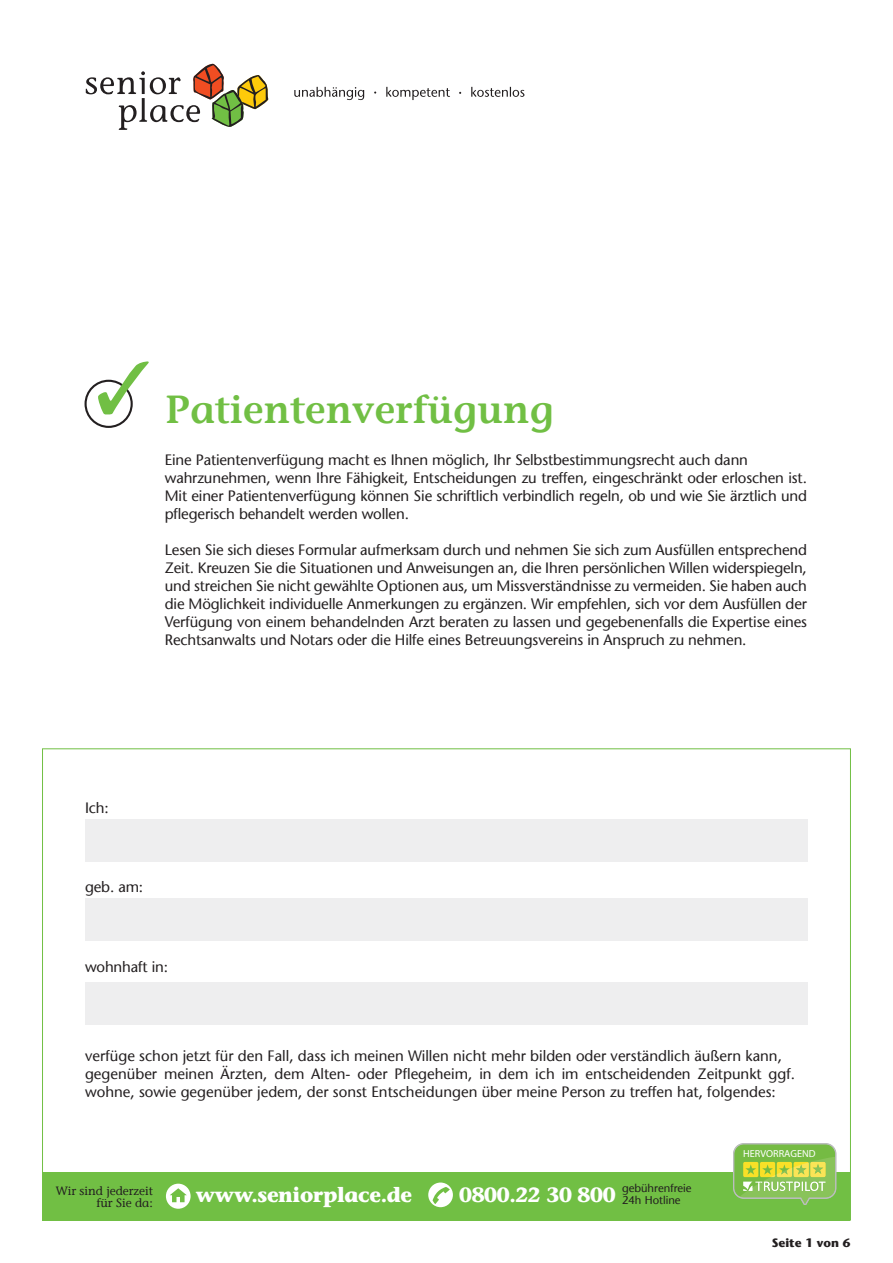
<style>
.page{position:relative;width:893px;height:1263px;background:#fff}
.page>*{position:absolute;margin:0;border:0;box-sizing:border-box;transform-origin:0 0}
.t1{font:600 39px "Stone Informal";color:#71bf44}
.t2{font:700 20.55px "Stone Informal";letter-spacing:-.02em;color:#fff}
.t3{font:15px/18px "Stone Sans";letter-spacing:-.01em;color:#231f20}
.t4{font:12px/12px "Stone Informal";color:#231f20;text-align:right}
.t5{font:700 12px "Stone Sans";color:#231f20}
.t6{font:11.25px/12px "Stone Sans";color:#231f20}
.t7{font:600 10.2px "Open Sans";color:#fff}
</style>
<div class="page">
<div style="left:43px;top:1171px;width:807px;height:49px;background:#71bf44"></div>
<svg style="left:428px;top:1182px;width:25px;height:25px"></svg>
<svg style="left:166px;top:1184px;width:25px;height:25px"></svg>
<svg style="left:733px;top:1143px;width:103px;height:61px;background:#9ac75a"></svg>
<div style="left:85px;top:380px;width:48px;height:48px;border:2px solid #231f20;border-radius:50%"></div>
<svg style="left:98px;top:361px;width:51px;height:54px"></svg>
<svg style="left:86px;top:64px;width:182px;height:66px"></svg>
<svg style="left:294px;top:87px;width:230px;height:13px"></svg>
<div style="left:85px;top:819px;width:723px;height:43px;background:#eeeeef"></div>
<div style="left:85px;top:898px;width:723px;height:42px;background:#eeeeef"></div>
<div style="left:85px;top:982px;width:723px;height:42px;background:#eeeeef"></div>
<h1 class="t1" style="left:165px;top:386px;width:390px">Patientenverfügung</h1>
<p class="t3" style="left:165px;top:450px;width:644px">Eine Patientenverfügung macht es Ihnen möglich, Ihr Selbstbestimmungsrecht auch dann wahrzunehmen, wenn Ihre Fähigkeit, Entscheidungen zu treffen, eingeschränkt oder erloschen ist.<br>Mit einer Patientenverfügung können Sie schriftlich verbindlich regeln, ob und wie Sie ärztlich und pflegerisch behandelt werden wollen.</p>
<p class="t3" style="left:165px;top:540px;width:644px;text-align:justify">Lesen Sie sich dieses Formular aufmerksam durch und nehmen Sie sich zum Ausfüllen entsprechend Zeit. Kreuzen Sie die Situationen und Anweisungen an, die Ihren persönlichen Willen widerspiegeln, und streichen Sie nicht gewählte Optionen aus, um Missverständnisse zu vermeiden. Sie haben auch die Möglichkeit individuelle Anmerkungen zu ergänzen. Wir empfehlen, sich vor dem Ausfüllen der Verfügung von einem behandelnden Arzt beraten zu lassen und gegebenenfalls die Expertise eines Rechtsanwalts und Notars oder die Hilfe eines Betreuungsvereins in Anspruch zu nehmen.</p>
<p class="t3" style="left:85px;top:799px;width:25px">Ich:</p>
<p class="t3" style="left:85px;top:878px;width:60px">geb. am:</p>
<p class="t3" style="left:85px;top:958px;width:85px">wohnhaft in:</p>
<p class="t3" style="left:85px;top:1047px;width:712px">verfüge schon jetzt für den Fall, dass ich meinen Willen nicht mehr bilden oder verständlich äußern kann, gegenüber meinen Ärzten, dem Alten- oder Pflegeheim, in dem ich im entscheidenden Zeitpunkt ggf. wohne, sowie gegenüber jedem, der sonst Entscheidungen über meine Person zu treffen hat, folgendes:</p>
<p class="t6" style="left:622px;top:1182px;width:71px">gebührenfreie<br>24h Hotline</p>
<p class="t4" style="left:56px;top:1184px;width:99px">Wir sind jederzeit für Sie da:</p>
<h2 class="t2" style="left:196px;top:1182px;width:218px">www.seniorplace.de</h2>
<h2 class="t2" style="left:459px;top:1182px;width:158px">0800.22 30 800</h2>
<p class="t7" style="left:743px;top:1147px;width:74px">HERVORRAGEND</p>
<p class="t5" style="left:772px;top:1235px;width:80px">Seite 1 von 6</p>
</div>
